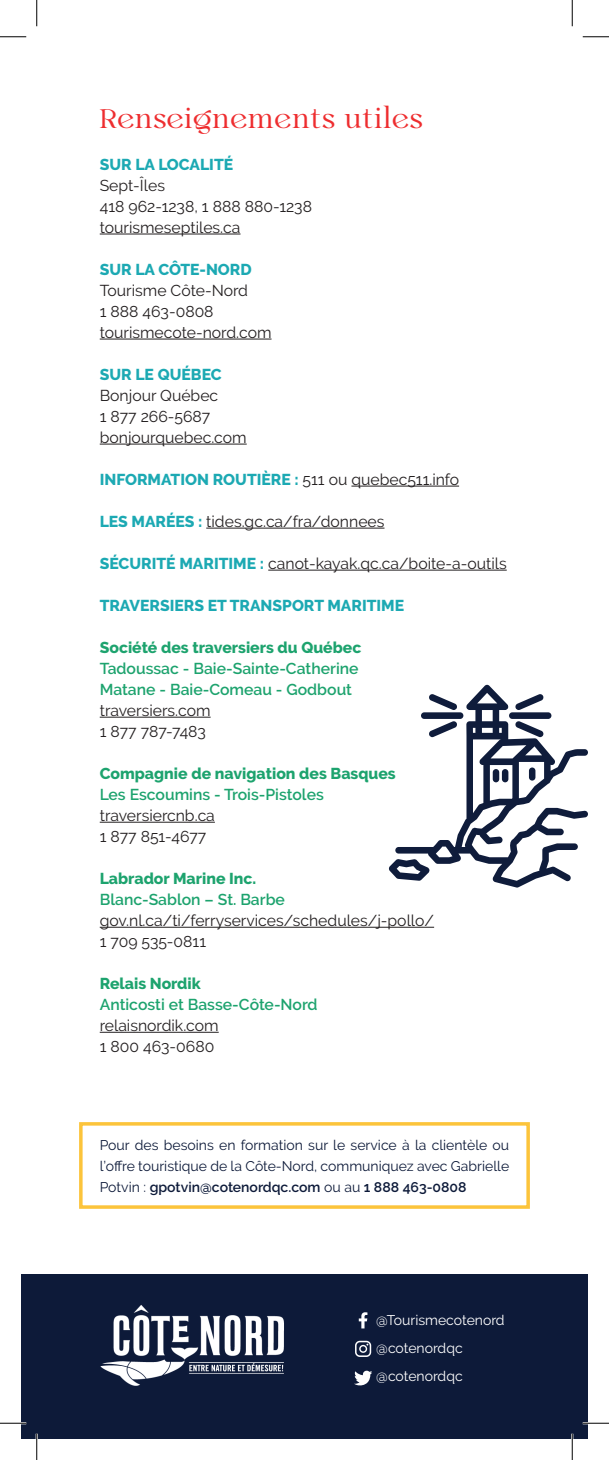
<style>
.page{position:relative;width:609px;height:1460px;background:#fff}
.page>*{position:absolute;margin:0;border:0;box-sizing:border-box;transform-origin:0 0}
.t1{font:28px "Kraton Font";letter-spacing:.05em;color:#ee2d2f}
.t2{font:15.75px "Raleway";color:#231f20}
.t3{font:600 15.75px "Raleway";color:#1da36e}
.t4{font:800 15.75px "Raleway";color:#1ca9b3}
.t5{font:800 15.75px "Raleway";color:#1da36e}
.t6{font:14px/21px "Raleway";color:#0d1a39;text-align:justify}
.t7{font:14px "Raleway";color:#fff}
.s1{font-weight:400;color:#231f20}
.s2{font-weight:800;color:#1ca9b3}
.s3{font-weight:600}
</style>
<div class="page">
<hr style="left:100px;top:234px;width:141px;height:1px;background:#231f20">
<hr style="left:100px;top:339px;width:172px;height:1px;background:#231f20">
<hr style="left:100px;top:444px;width:147px;height:1px;background:#231f20">
<hr style="left:351px;top:486px;width:108px;height:1px;background:#231f20">
<hr style="left:206px;top:528px;width:179px;height:1px;background:#231f20">
<hr style="left:268px;top:570px;width:239px;height:1px;background:#231f20">
<hr style="left:100px;top:717px;width:111px;height:1px;background:#231f20">
<hr style="left:100px;top:822px;width:115px;height:1px;background:#231f20">
<hr style="left:100px;top:927px;width:334px;height:1px;background:#231f20">
<hr style="left:100px;top:1032px;width:119px;height:1px;background:#231f20">
<div style="left:79px;top:1122px;width:451px;height:86px;border:4px solid #fcc43b"></div>
<div style="left:21px;top:1274px;width:567px;height:164px;background:#0d1a39"></div>
<img style="left:100px;top:1305px;width:184px;height:81px">
<svg style="left:359px;top:1312px;width:8px;height:16px"></svg>
<svg style="left:355px;top:1340px;width:16px;height:16px"></svg>
<svg style="left:354px;top:1370px;width:18px;height:16px"></svg>
<svg style="left:395px;top:685px;width:193px;height:202px"></svg>
<svg style="left:389px;top:859px;width:41px;height:21px"></svg>
<div style="left:493px;top:769px;width:6px;height:13px;background:#0f1c3b;border-radius:3px"></div>
<div style="left:502px;top:769px;width:6px;height:13px;background:#0f1c3b;border-radius:3px"></div>
<div style="left:529px;top:767px;width:6px;height:13px;background:#0f1c3b;border-radius:3px"></div>
<div style="left:509px;top:712px;width:42px;height:7px;background:#0f1c3b;border-radius:3px"></div>
<svg style="left:515px;top:693px;width:29px;height:17px"></svg>
<svg style="left:515px;top:721px;width:29px;height:16px"></svg>
<div style="left:421px;top:712px;width:42px;height:7px;background:#0f1c3b;border-radius:3px"></div>
<svg style="left:429px;top:693px;width:28px;height:17px"></svg>
<svg style="left:429px;top:721px;width:28px;height:16px"></svg>
<hr style="left:0;top:1422px;width:26px;height:2px;background:#fff">
<hr style="left:583px;top:1422px;width:26px;height:2px;background:#fff">
<hr style="left:36px;top:1433px;width:2px;height:27px;background:#fff">
<hr style="left:571px;top:1433px;width:2px;height:27px;background:#fff">
<svg style="left:0;top:36px;width:26px;height:1px"></svg>
<svg style="left:583px;top:36px;width:26px;height:1px"></svg>
<svg style="left:0;top:1422px;width:26px;height:1px"></svg>
<svg style="left:583px;top:1422px;width:26px;height:1px"></svg>
<svg style="left:36px;top:0;width:1px;height:26px"></svg>
<svg style="left:36px;top:1433px;width:1px;height:27px"></svg>
<svg style="left:572px;top:0;width:1px;height:26px"></svg>
<svg style="left:572px;top:1433px;width:1px;height:27px"></svg>
<p class="t1" style="left:100px;top:100px;width:324px">Renseignements utiles</p>
<p class="t4" style="left:100px;top:155px;width:135px">SUR LA LOCALITÉ</p>
<p class="t2" style="left:100px;top:176px;width:67px">Sept-Îles</p>
<p class="t2" style="left:100px;top:197px;width:214px">418 962-1238, 1 888 880-1238</p>
<p class="t2" style="left:100px;top:218px;width:142px">tourismeseptiles.ca</p>
<p class="t4" style="left:100px;top:260px;width:154px">SUR LA CÔTE-NORD</p>
<p class="t2" style="left:100px;top:281px;width:150px">Tourisme Côte-Nord</p>
<p class="t2" style="left:100px;top:302px;width:115px">1 888 463-0808</p>
<p class="t2" style="left:100px;top:323px;width:173px">tourismecote-nord.com</p>
<p class="t4" style="left:100px;top:365px;width:123px">SUR LE QUÉBEC</p>
<p class="t2" style="left:100px;top:386px;width:120px">Bonjour Québec</p>
<p class="t2" style="left:100px;top:407px;width:112px">1 877 266-5687</p>
<p class="t2" style="left:100px;top:428px;width:148px">bonjourquebec.com</p>
<p class="t4" style="left:100px;top:470px;width:361px">INFORMATION ROUTIÈRE : <span class="s1">511 ou quebec511.info</span></p>
<p class="t2" style="left:100px;top:512px;width:286px"><span class="s2">LES MARÉES :</span> tides.gc.ca/fra/donnees</p>
<p class="t2" style="left:100px;top:554px;width:409px"><span class="s2">SÉCURITÉ MARITIME :</span> canot-kayak.qc.ca/boite-a-outils</p>
<p class="t4" style="left:100px;top:596px;width:306px">TRAVERSIERS ET TRANSPORT MARITIME</p>
<p class="t5" style="left:100px;top:638px;width:263px">Société des traversiers du Québec</p>
<p class="t3" style="left:100px;top:659px;width:260px">Tadoussac - Baie-Sainte-Catherine</p>
<p class="t3" style="left:100px;top:680px;width:254px">Matane - Baie-Comeau - Godbout</p>
<p class="t2" style="left:100px;top:701px;width:112px">traversiers.com</p>
<p class="t2" style="left:100px;top:722px;width:108px">1 877 787-7483</p>
<p class="t5" style="left:100px;top:764px;width:298px">Compagnie de navigation des Basques</p>
<p class="t3" style="left:100px;top:785px;width:226px">Les Escoumins - Trois-Pistoles</p>
<p class="t2" style="left:100px;top:806px;width:117px">traversiercnb.ca</p>
<p class="t2" style="left:100px;top:827px;width:108px">1 877 851-4677</p>
<p class="t5" style="left:100px;top:869px;width:158px">Labrador Marine Inc.</p>
<p class="t3" style="left:100px;top:890px;width:187px">Blanc-Sablon – St. Barbe</p>
<p class="t2" style="left:100px;top:911px;width:336px">gov.nl.ca/ti/ferryservices/schedules/j-pollo/</p>
<p class="t2" style="left:100px;top:932px;width:108px">1 709 535-0811</p>
<p class="t5" style="left:100px;top:974px;width:102px">Relais Nordik</p>
<p class="t3" style="left:100px;top:995px;width:219px">Anticosti et Basse-Côte-Nord</p>
<p class="t2" style="left:100px;top:1016px;width:120px">relaisnordik.com</p>
<p class="t2" style="left:100px;top:1037px;width:116px">1 800 463-0680</p>
<p class="t6" style="left:100px;top:1134px;width:411px">Pour des besoins en formation sur le service à la clientèle ou l’offre touristique de la Côte-Nord, communiquez avec Gabrielle Potvin : <span class="s3">gpotvin@cotenordqc.com</span> ou au <span class="s3">1 888 463-0808</span></p>
<p class="t7" style="left:376px;top:1312px;width:130px">@Tourismecotenord</p>
<p class="t7" style="left:376px;top:1340px;width:88px">@cotenordqc</p>
<p class="t7" style="left:376px;top:1368px;width:88px">@cotenordqc</p>
</div>
